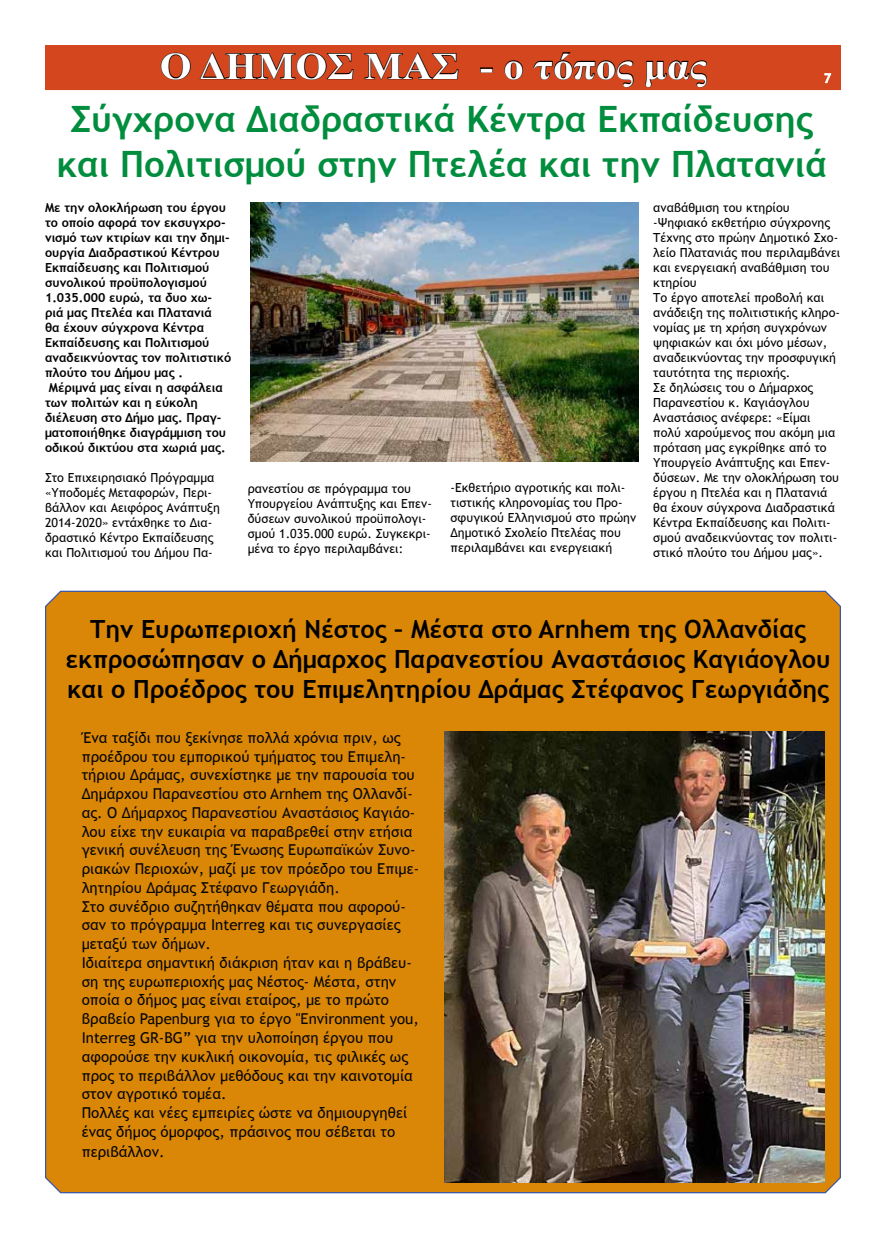
<style>
.page{position:relative;width:886px;height:1241px;background:#fff}
.page>*{position:absolute;margin:0;border:0;box-sizing:border-box;transform-origin:0 0}
.t1{font:700 37.5px "Times New Roman";color:#fff;scale:1.09 1}
.t2{font:700 36.25px/45px "Trebuchet MS";color:#008d3d;text-align:center}
.t3{font:700 25px/30px "Trebuchet MS";color:#000;text-align:center}
.t4{font:15px/18.8px "Trebuchet MS";color:#050505}
.t5{font:12.5px/15px "Trebuchet MS";color:#000}
.t6{font:700 12.5px "Trebuchet MS";color:#000}
.t7{font:12.5px "Trebuchet MS";color:#fff}
</style>
<div class="page">
<div style="left:45px;top:45px;width:796px;height:45px;background:#d4471e"></div>
<svg style="left:824px;top:73px;width:7px;height:10px"></svg>
<svg style="left:160px;top:53px;width:31px;height:27px"></svg>
<svg style="left:199px;top:52px;width:155px;height:28px"></svg>
<svg style="left:364px;top:52px;width:95px;height:28px"></svg>
<div style="left:480px;top:67px;width:13px;height:5px;border:1px solid #000"></div>
<svg style="left:504px;top:60px;width:20px;height:20px"></svg>
<svg style="left:533px;top:52px;width:101px;height:36px"></svg>
<svg style="left:645px;top:60px;width:63px;height:28px"></svg>
<div style="left:45px;top:590px;width:796px;height:604px;background:#da8707"></div>
<img style="left:250px;top:202px;width:388px;height:259px">
<img style="left:445px;top:731px;width:379px;height:450px">
<h1 class="t1" style="left:160px;top:40px;width:503px">Ο ΔΗΜΟΣ ΜΑΣ - ο τόπος μας</h1>
<p class="t7" style="left:824px;top:71px;width:8px">7</p>
<h2 class="t2" style="left:56px;top:96px;width:772px">Σύγχρονα Διαδραστικά Κέντρα Εκπαίδευσης και Πολιτισμού στην Πτελέα και την Πλατανιά</h2>
<p class="t5" style="left:653px;top:200px;width:189px">αναβάθμιση του κτηρίου -Ψηφιακό εκθετήριο σύγχρονης<br>Τέχνης στο πρώην Δημοτικό Σχο&shy;λείο Πλατανιάς που περιλαμβάνει και ενεργειακή αναβάθμιση του κτηρίου<br>Το έργο αποτελεί προβολή και ανάδειξη της πολιτιστικής κληρο&shy;νομίας με τη χρήση συγχρόνων ψηφιακών και όχι μόνο μέσων, αναδεικνύοντας την προσφυγική ταυτότητα της περιοχής.<br>Σε δηλώσεις του ο Δήμαρχος<br>Παρανεστίου κ. Καγιάογλου<br>Αναστάσιος ανέφερε: «Είμαι πολύ χαρούμενος που ακόμη μια πρόταση μας εγκρίθηκε από το<br>Υπουργείο Ανάπτυξης και Επεν&shy;δύσεων. Με την ολοκλήρωση του έργου η Πτελέα και η Πλατανιά θα έχουν σύγχρονα Διαδραστικά<br>Κέντρα Εκπαίδευσης και Πολιτι&shy;σμού αναδεικνύοντας τον πολιτι&shy;στικό πλούτο του Δήμου μας».</p>
<p class="t6" style="left:45px;top:199px;width:182px">Με την ολοκλήρωση του έργου</p>
<p class="t6" style="left:45px;top:214px;width:182px">το οποίο αφορά τον εκσυγχρο-</p>
<p class="t6" style="left:45px;top:229px;width:186px">νισμό των κτιρίων και την δημι-</p>
<p class="t6" style="left:45px;top:244px;width:176px">ουργία Διαδραστικού Κέντρου</p>
<p class="t6" style="left:45px;top:259px;width:166px">Εκπαίδευσης και Πολιτισμού</p>
<p class="t6" style="left:45px;top:274px;width:163px">συνολικού προϋπολογισμού</p>
<p class="t6" style="left:45px;top:289px;width:169px">1.035.000 ευρώ, τα δυο χω-</p>
<p class="t6" style="left:45px;top:304px;width:168px">ριά μας Πτελέα και Πλατανιά</p>
<p class="t6" style="left:45px;top:319px;width:161px">θα έχουν σύγχρονα Κέντρα</p>
<p class="t6" style="left:45px;top:334px;width:166px">Εκπαίδευσης και Πολιτισμού</p>
<p class="t6" style="left:45px;top:349px;width:188px">αναδεικνύοντας τον πολιτιστικό</p>
<p class="t6" style="left:45px;top:364px;width:139px">πλούτο του Δήμου μας .</p>
<p class="t6" style="left:49px;top:379px;width:176px">Μέριμνά μας είναι η ασφάλεια</p>
<p class="t6" style="left:45px;top:394px;width:154px">των πολιτών και η εύκολη</p>
<p class="t6" style="left:45px;top:409px;width:178px">διέλευση στο Δήμο μας. Πραγ-</p>
<p class="t6" style="left:45px;top:424px;width:183px">ματοποιήθηκε διαγράμμιση του</p>
<p class="t6" style="left:45px;top:439px;width:182px">οδικού δικτύου στα χωριά μας.</p>
<p class="t5" style="left:45px;top:470px;width:176px">Στο Επιχειρησιακό Πρόγραμμα «Υποδομές Μεταφορών, Περι&shy;βάλλον και Αειφόρος Ανάπτυξη<br>2014-2020» εντάχθηκε το Δια&shy;δραστικό Κέντρο Εκπαίδευσης και Πολιτισμού του Δήμου Πα-</p>
<p class="t5" style="left:248px;top:481px;width:186px">ρανεστίου σε πρόγραμμα του<br>Υπουργείου Ανάπτυξης και Επεν&shy;δύσεων συνολικού προϋπολογι&shy;σμού 1.035.000 ευρώ. Συγκεκρι&shy;μένα το έργο περιλαμβάνει:</p>
<p class="t5" style="left:450px;top:480px;width:187px">-Εκθετήριο αγροτικής και πολι&shy;τιστικής κληρονομίας του Προ&shy;σφυγικού Ελληνισμού στο πρώην<br>Δημοτικό Σχολείο Πτελέας που περιλαμβάνει και ενεργειακή</p>
<h3 class="t3" style="left:66px;top:613px;width:766px">Την Ευρωπεριοχή Νέστος – Μέστα στο Arnhem της Ολλανδίας εκπροσώπησαν ο Δήμαρχος Παρανεστίου Αναστάσιος Καγιάογλου και ο Προέδρος του Επιμελητηρίου Δράμας Στέφανος Γεωργιάδης</h3>
<p class="t4" style="left:82px;top:728px;width:339px">Ένα ταξίδι που ξεκίνησε πολλά χρόνια πριν, ως προέδρου του εμπορικού τμήματος του Επιμελη&shy;τήριου Δράμας, συνεχίστηκε με την παρουσία του Δημάρχου Παρανεστίου στο Arnhem της Ολλανδί&shy;ας. Ο Δήμαρχος Παρανεστίου Αναστάσιος Καγιάο&shy;λου είχε την ευκαιρία να παραβρεθεί στην ετήσια γενική συνέλευση της Ένωσης Ευρωπαϊκών Συνο&shy;ριακών Περιοχών, μαζί με τον πρόεδρο του Επιμε&shy;λητηρίου Δράμας Στέφανο Γεωργιάδη.<br>Στο συνέδριο συζητήθηκαν θέματα που αφορού&shy;σαν το πρόγραμμα Interreg και τις συνεργασίες μεταξύ των δήμων.<br>Ιδιαίτερα σημαντική διάκριση ήταν και η βράβευ&shy;ση της ευρωπεριοχής μας Νέστος- Μέστα, στην οποία ο δήμος μας είναι εταίρος, με το πρώτο βραβείο Papenburg για το έργο "Environment you, Interreg GR-BG” για την υλοποίηση έργου που αφορούσε την κυκλική οικονομία, τις φιλικές ως προς το περιβάλλον μεθόδους και την καινοτομία στον αγροτικό τομέα.<br>Πολλές και νέες εμπειρίες ώστε να δημιουργηθεί ένας δήμος όμορφος, πράσινος που σέβεται το περιβάλλον.</p>
</div>
